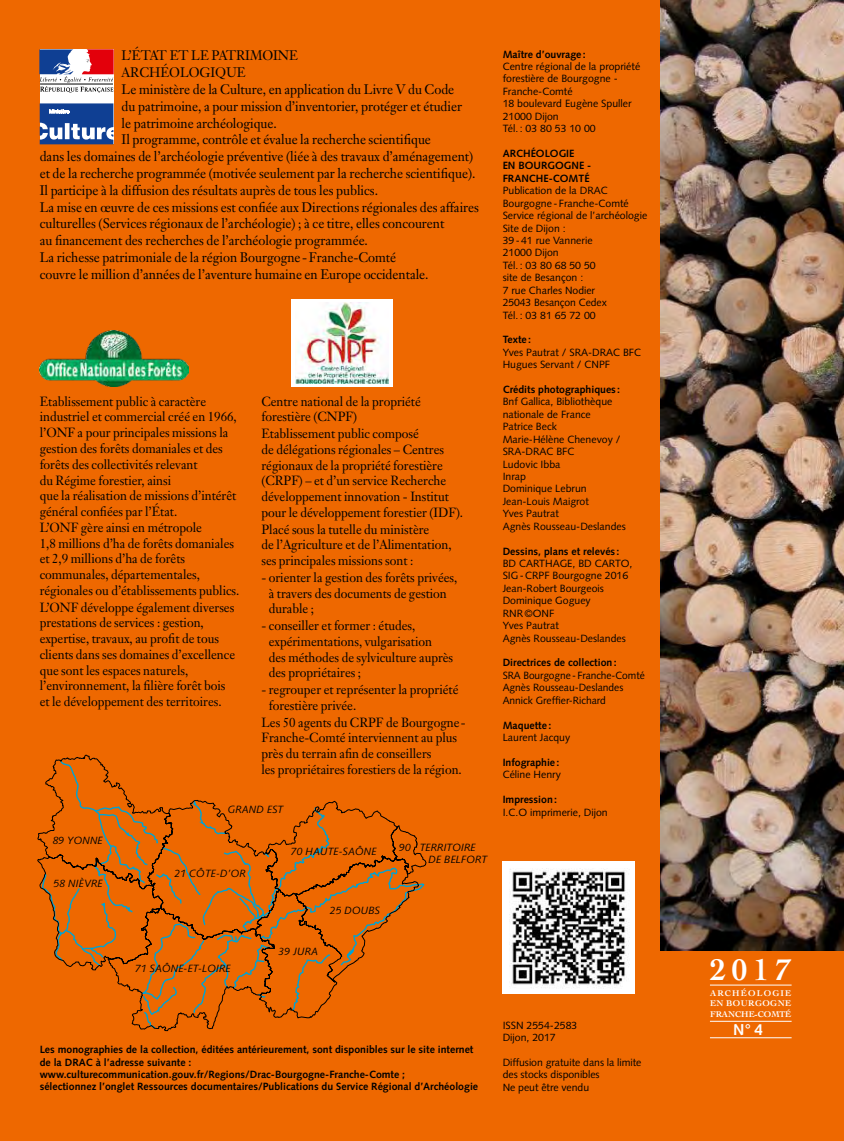
<style>
.page{position:relative;width:844px;height:1141px;background:#fff}
.page>*{position:absolute;margin:0;border:0;box-sizing:border-box;transform-origin:0 0}
.t1{font:700 31.5px "Cochin";color:#fff}
.t2{font:700 15.75px "Syntax";color:#fff}
.t3{font:13.65px "Janson Text";letter-spacing:-.005em;color:#000;scale:.95 1}
.t4{font:13.12px/15.8px "Janson Text";letter-spacing:-.005em;color:#000;scale:.95 1}
.t5{font:10.5px/12.4px "Syntax";color:#000}
.t6{font:700 10.5px/12.4px "Syntax";color:#000}
.t7{font:italic 10.5px/12.6px "Syntax";color:#000}
.t8{font:700 8.75px/10.5px "Cochin";letter-spacing:.05em;color:#fff;text-align:justify}
</style>
<div class="page">
<div style="left:0;top:0;width:843px;height:1141px;background:#ee6800"></div>
<img style="left:40px;top:331px;width:148px;height:56px">
<div style="left:40px;top:50px;width:73px;height:94px;background:#fff"></div>
<svg style="left:40px;top:50px;width:73px;height:43px"></svg>
<svg style="left:40px;top:103px;width:73px;height:41px"></svg>
<img style="left:502px;top:862px;width:132px;height:131px">
<svg style="left:37px;top:755px;width:390px;height:276px"></svg>
<img style="left:660px;top:0;width:183px;height:950px">
<div style="left:291px;top:299px;width:101px;height:88px;background:#fff"></div>
<img style="left:295px;top:303px;width:93px;height:80px">
<hr style="left:709px;top:1021px;width:82px;height:1px;background:#fff">
<hr style="left:709px;top:985px;width:82px;height:1px;background:#fff">
<hr style="left:709px;top:1037px;width:82px;height:1px;background:#fff">
<p class="t3" style="left:122px;top:47px;width:187px">L’ÉTAT ET LE PATRIMOINE</p>
<p class="t3" style="left:122px;top:64px;width:132px">ARCHÉOLOGIQUE</p>
<p class="t3" style="left:122px;top:81px;width:351px">Le ministère de la Culture, en application du Livre V du Code</p>
<p class="t3" style="left:122px;top:97px;width:360px">du patrimoine, a pour mission d’inventorier, protéger et étudier</p>
<p class="t3" style="left:122px;top:114px;width:165px">le patrimoine archéologique.</p>
<p class="t3" style="left:122px;top:131px;width:327px">Il programme, contrôle et évalue la recherche scientifique</p>
<p class="t3" style="left:40px;top:148px;width:457px">dans les domaines de l’archéologie préventive (liée à des travaux d’aménagement)</p>
<p class="t3" style="left:40px;top:165px;width:460px">et de la recherche programmée (motivée seulement par la recherche scientifique).</p>
<p class="t3" style="left:40px;top:181px;width:357px">Il participe à la diffusion des résultats auprès de tous les publics.</p>
<p class="t3" style="left:40px;top:198px;width:464px">La mise en œuvre de ces missions est confiée aux Directions régionales des affaires</p>
<p class="t3" style="left:40px;top:215px;width:427px">culturelles (Services régionaux de l’archéologie) ; à ce titre, elles concourent</p>
<p class="t3" style="left:40px;top:232px;width:347px">au financement des recherches de l’archéologie programmée.</p>
<p class="t3" style="left:40px;top:249px;width:377px">La richesse patrimoniale de la région Bourgogne -Franche-Comté</p>
<p class="t3" style="left:40px;top:265px;width:411px">couvre le million d’années de l’aventure humaine en Europe occidentale.</p>
<p class="t4" style="left:40px;top:393px;width:212px">Etablissement public à caractère industriel et commercial créé en 1966, l’ONF a pour principales missions la gestion des forêts domaniales et des forêts des collectivités relevant<br>du Régime forestier, ainsi<br>que la réalisation de missions d’intérêt général confiées par l’État.<br>L’ONF gère ainsi en métropole<br>1,8 millions d’ha de forêts domaniales et 2,9 millions d’ha de forêts communales, départementales, régionales ou d’établissements publics.<br>L’ONF développe également diverses prestations de services : gestion, expertise, travaux, au profit de tous clients dans ses domaines d’excellence que sont les espaces naturels, l’environnement, la filière forêt bois<br>et le développement des territoires.</p>
<p class="t4" style="left:261px;top:393px;width:214px">Centre national de la propriété forestière (CNPF)<br>Etablissement public composé<br>de délégations régionales – Centres régionaux de la propriété forestière (CRPF) – et d’un service Recherche développement innovation - Institut pour le développement forestier (IDF).<br>Placé sous la tutelle du ministère<br>de l’Agriculture et de l’Alimentation, ses principales missions sont :</p>
<p class="t4" style="left:269px;top:569px;width:200px;text-indent:-7px">- orienter la gestion des forêts privées, à travers des documents de gestion durable ;</p>
<p class="t4" style="left:269px;top:618px;width:195px;text-indent:-7px">- conseiller et former : études, expérimentations, vulgarisation<br>des méthodes de sylviculture auprès des propriétaires ;</p>
<p class="t4" style="left:261px;top:682px;width:209px">- regrouper et représenter la propriété</p>
<p class="t4" style="left:269px;top:697px;width:93px">forestière privée.</p>
<p class="t4" style="left:261px;top:714px;width:216px">Les 50 agents du CRPF de Bourgogne -</p>
<p class="t4" style="left:261px;top:730px;width:207px">Franche-Comté interviennent au plus</p>
<p class="t4" style="left:261px;top:746px;width:180px">près du terrain afin de conseillers</p>
<p class="t4" style="left:261px;top:761px;width:212px">les propriétaires forestiers de la région.</p>
<p class="t7" style="left:53px;top:834px;width:52px">89 YONNE</p>
<p class="t7" style="left:54px;top:877px;width:51px">58 NIÈVRE</p>
<p class="t7" style="left:228px;top:803px;width:57px">GRAND EST</p>
<p class="t7" style="left:175px;top:867px;width:73px">21 CÔTE-D’OR</p>
<p class="t7" style="left:135px;top:962px;width:97px">71 SAÔNE-ET-LOIRE</p>
<p class="t7" style="left:291px;top:845px;width:87px">70 HAUTE-SAÔNE</p>
<p class="t7" style="left:428px;top:841px;width:60px;text-indent:-29px">90 TERRITOIRE<br>DE BELFORT</p>
<p class="t7" style="left:330px;top:904px;width:52px">25 DOUBS</p>
<p class="t7" style="left:278px;top:945px;width:41px">39 JURA</p>
<p class="t6" style="left:502px;top:48px;width:84px">Maître d’ouvrage :</p>
<p class="t5" style="left:502px;top:60px;width:139px">Centre régional de la propriété forestière de Bourgogne -<br>Franche-Comté<br>18 boulevard Eugène Spuller<br>21000 Dijon<br>Tél.: 03 80 53 10 00</p>
<p class="t6" style="left:502px;top:147px;width:90px">ARCHÉOLOGIE<br>EN BOURGOGNE -<br>FRANCHE-COMTÉ</p>
<p class="t5" style="left:502px;top:184px;width:146px">Publication de la DRAC<br>Bourgogne -Franche-Comté<br>Service régional de l’archéologie<br>Site de Dijon :<br>39-41 rue Vannerie<br>21000 Dijon<br>Tél.: 03 80 68 50 50<br>site de Besançon :<br>7 rue Charles Nodier<br>25043 Besançon Cedex<br>Tél.: 03 81 65 72 00</p>
<p class="t6" style="left:502px;top:334px;width:30px">Texte :</p>
<p class="t5" style="left:502px;top:346px;width:140px">Yves Pautrat / SRA-DRAC BFC<br>Hugues Servant / CNPF</p>
<p class="t6" style="left:502px;top:383px;width:119px">Crédits photographiques :</p>
<p class="t5" style="left:502px;top:396px;width:125px">Bnf Gallica, Bibliothèque nationale de France<br>Patrice Beck<br>Marie-Hélène Chenevoy /<br>SRA-DRAC BFC<br>Ludovic Ibba<br>Inrap<br>Dominique Lebrun<br>Jean-Louis Maigrot<br>Yves Pautrat<br>Agnès Rousseau-Deslandes</p>
<p class="t6" style="left:502px;top:545px;width:118px">Dessins, plans et relevés :</p>
<p class="t5" style="left:502px;top:557px;width:131px">BD CARTHAGE, BD CARTO,<br>SIG-CRPF Bourgogne 2016<br>Jean-Robert Bourgeois<br>Dominique Goguey<br>RNR©ONF<br>Yves Pautrat<br>Agnès Rousseau-Deslandes</p>
<p class="t6" style="left:502px;top:657px;width:115px">Directrices de collection:</p>
<p class="t5" style="left:502px;top:669px;width:143px">SRA Bourgogne-Franche-Comté<br>Agnès Rousseau-Deslandes<br>Annick Greffier-Richard</p>
<p class="t6" style="left:502px;top:719px;width:50px">Maquette:</p>
<p class="t5" style="left:502px;top:731px;width:69px">Laurent Jacquy</p>
<p class="t6" style="left:502px;top:756px;width:58px">Infographie:</p>
<p class="t5" style="left:502px;top:768px;width:60px">Céline Henry</p>
<p class="t6" style="left:502px;top:793px;width:56px">Impression:</p>
<p class="t5" style="left:502px;top:806px;width:107px">I.C.O imprimerie, Dijon</p>
<p class="t6" style="left:40px;top:1043px;width:440px">Les monographies de la collection, éditées antérieurement, sont disponibles sur le site internet de la DRAC à l’adresse suivante : www.culturecommunication.gouv.fr/Regions/Drac-Bourgogne-Franche-Comte ;<br>sélectionnez l’onglet Ressources documentaires/Publications du Service Régional d’Archéologie</p>
<p class="t5" style="left:502px;top:1019px;width:76px">ISSN 2554-2583<br>Dijon, 2017</p>
<p class="t5" style="left:502px;top:1056px;width:140px">Diffusion gratuite dans la limite des stocks disponibles<br>Ne peut être vendu</p>
<h1 class="t1" style="left:709px;top:951px;width:83px">2017</h1>
<p class="t8" style="left:709px;top:987px;width:83px">ARCHÉOLOGIE EN BOURGOGNE FRANCHE-COMTÉ</p>
<p class="t2" style="left:733px;top:1020px;width:31px">N° 4</p>
</div>
